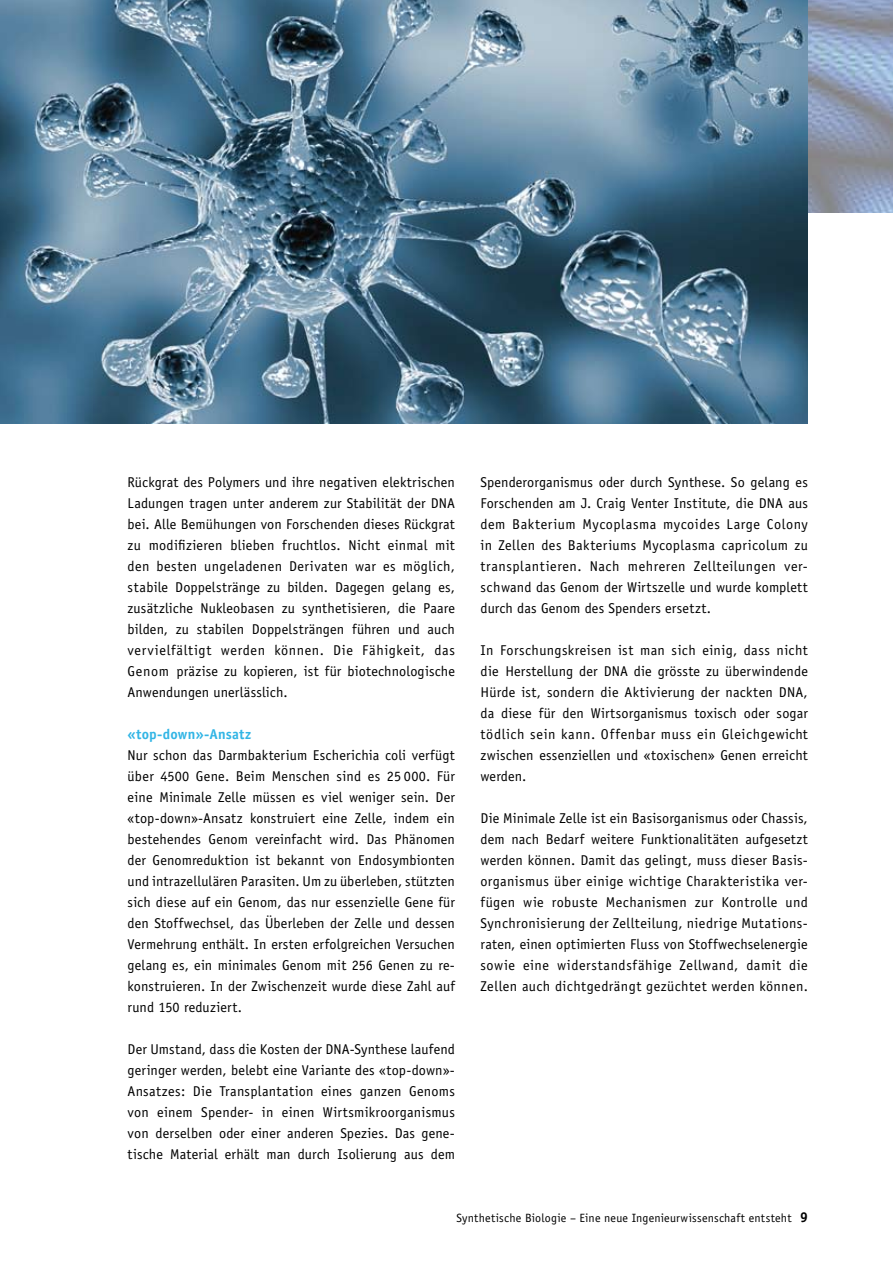
<style>
.page{position:relative;width:893px;height:1263px;background:#fff}
.page>*{position:absolute;margin:0;border:0;box-sizing:border-box;transform-origin:0 0}
.t1{font:14.25px/21px "Officina Sans";letter-spacing:.01em;color:#000;text-align:justify}
.t2{font:700 14.25px "Officina Sans";letter-spacing:.01em;color:#32b5e5}
.t3{font:12px "Officina Sans";letter-spacing:.015em;color:#000}
.s1{font-weight:700;font-size:14.25px}
</style>
<div class="page">
<img style="left:808px;top:0;width:85px;height:213px">
<img style="left:0;top:0;width:808px;height:424px">
<p class="t1" style="left:128px;top:471px;width:329px">Rückgrat des Polymers und ihre negativen elektrischen Ladungen tragen unter anderem zur Stabilität der DNA bei. Alle Bemühungen von Forschenden dieses Rückgrat zu modifizieren blieben fruchtlos. Nicht einmal mit den besten ungeladenen Derivaten war es möglich, stabile Doppelstränge zu bilden. Dagegen gelang es, zusätzliche Nukleobasen zu synthetisieren, die Paare bilden, zu stabilen Doppelsträngen führen und auch vervielfältigt werden können. Die Fähigkeit, das Genom präzise zu kopieren, ist für biotechnologische Anwendungen unerlässlich.</p>
<p class="t2" style="left:128px;top:725px;width:125px">«top-down»-Ansatz</p>
<p class="t1" style="left:128px;top:744px;width:329px">Nur schon das Darmbakterium Escherichia coli verfügt über 4500 Gene. Beim Menschen sind es 25 000. Für eine Minimale Zelle müssen es viel weniger sein. Der «top-down»-Ansatz konstruiert eine Zelle, indem ein bestehendes Genom vereinfacht wird. Das Phänomen der Genomreduktion ist bekannt von Endosymbionten und intrazellulären Parasiten. Um zu überleben, stützten sich diese auf ein Genom, das nur essenzielle Gene für den Stoffwechsel, das Überleben der Zelle und dessen Vermehrung enthält. In ersten erfolgreichen Versuchen gelang es, ein minimales Genom mit 256 Genen zu re&shy;konstruieren. In der Zwischenzeit wurde diese Zahl auf rund 150 reduziert.</p>
<p class="t1" style="left:128px;top:1038px;width:329px">Der Umstand, dass die Kosten der DNA-Synthese laufend geringer werden, belebt eine Variante des «top-down»- Ansatzes: Die Transplantation eines ganzen Genoms von einem Spender- in einen Wirtsmikroorganismus von derselben oder einer anderen Spezies. Das gene&shy;tische Material erhält man durch Isolierung aus dem</p>
<p class="t1" style="left:480px;top:472px;width:329px">Spenderorganismus oder durch Synthese. So gelang es Forschenden am J. Craig Venter Institute, die DNA aus dem Bakterium Mycoplasma mycoides Large Colony in Zellen des Bakteriums Mycoplasma capricolum zu transplantieren. Nach mehreren Zellteilungen ver&shy;schwand das Genom der Wirtszelle und wurde komplett durch das Genom des Spenders ersetzt.</p>
<p class="t1" style="left:480px;top:640px;width:329px">In Forschungskreisen ist man sich einig, dass nicht die Herstellung der DNA die grösste zu überwindende Hürde ist, sondern die Aktivierung der nackten DNA, da diese für den Wirtsorganismus toxisch oder sogar tödlich sein kann. Offenbar muss ein Gleichgewicht zwischen essenziellen und «toxischen» Genen erreicht werden.</p>
<p class="t1" style="left:480px;top:808px;width:329px">Die Minimale Zelle ist ein Basisorganismus oder Chassis, dem nach Bedarf weitere Funktionalitäten aufgesetzt werden können. Damit das gelingt, muss dieser Basis&shy;organismus über einige wichtige Charakteristika ver&shy;fügen wie robuste Mechanismen zur Kontrolle und Synchronisierung der Zellteilung, niedrige Mutations&shy;raten, einen optimierten Fluss von Stoffwechselenergie sowie eine widerstandsfähige Zellwand, damit die Zellen auch dichtgedrängt gezüchtet werden können.</p>
<p class="t3" style="left:457px;top:1211px;width:353px">Synthetische Biologie – Eine neue Ingenieurwissenschaft entsteht <span class="s1">9</span></p>
</div>
